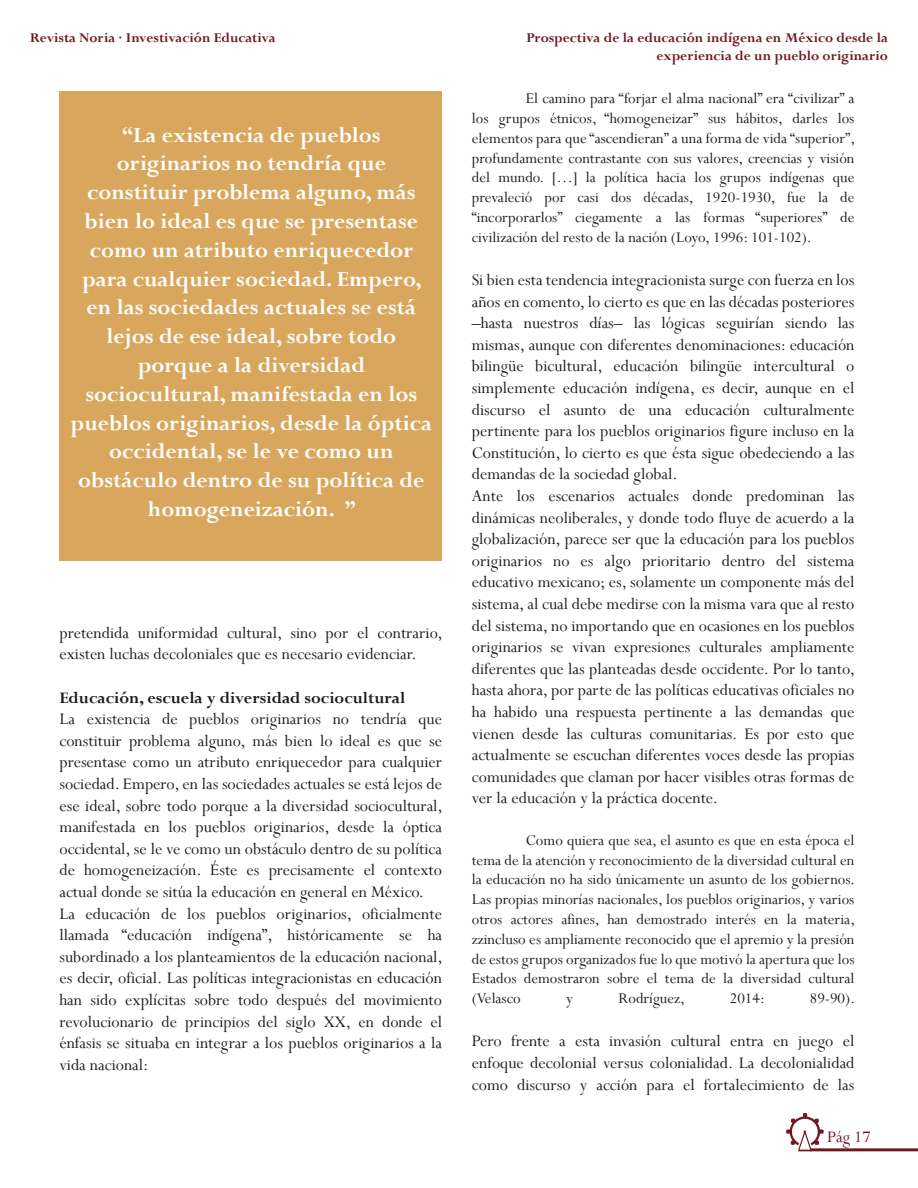
<style>
.page{position:relative;width:918px;height:1188px;background:#fff}
.page>*{position:absolute;margin:0;border:0;box-sizing:border-box;transform-origin:0 0}
.t1{font:700 24px/28.8px "Perpetua";color:#fff;text-align:center}
.t2{font:18px/21.6px "Perpetua";color:#1d1d1b}
.t3{font:700 18px "Perpetua";color:#1d1d1b}
.t4{font:18px "Perpetua";color:#701821}
.t5{font:16.5px/19.8px "Perpetua";color:#1d1d1b;text-align:justify}
.t6{font:700 15px/18px "Perpetua";color:#701821;text-align:right}
</style>
<div class="page">
<svg style="left:786px;top:1113px;width:38px;height:38px"></svg>
<hr style="left:810px;top:1148px;width:108px;height:3px;background:#701821">
<div style="left:59px;top:91px;width:383px;height:469px;background:#d8a75d"></div>
<p class="t6" style="left:30px;top:28px;width:247px">Revista Noria · Investivación Educativa</p>
<p class="t1" style="left:71px;top:120px;width:363px">“La existencia de pueblos originarios no tendría que constituir problema alguno, más bien lo ideal es que se presentase como un atributo enriquecedor para cualquier sociedad. Empero, en las sociedades actuales se está lejos de ese ideal, sobre todo porque a la diversidad sociocultural, manifestada en los pueblos originarios, desde la óptica occidental, se le ve como un obstáculo dentro de su política de homogeneización. ”</p>
<p class="t2" style="left:59px;top:621px;width:385px">pretendida uniformidad cultural, sino por el contrario, existen luchas decoloniales que es necesario evidenciar.</p>
<p class="t3" style="left:59px;top:686px;width:347px">Educación, escuela y diversidad sociocultural</p>
<p class="t2" style="left:59px;top:708px;width:385px">La existencia de pueblos originarios no tendría que constituir problema alguno, más bien lo ideal es que se presentase como un atributo enriquecedor para cualquier sociedad. Empero, en las sociedades actuales se está lejos de ese ideal, sobre todo porque a la diversidad sociocultural, manifestada en los pueblos originarios, desde la óptica occidental, se le ve como un obstáculo dentro de su política de homogeneización. Éste es precisamente el contexto actual donde se sitúa la educación en general en México.<br>La educación de los pueblos originarios, oficialmente llamada “educación indígena”, históricamente se ha subordinado a los planteamientos de la educación nacional, es decir, oficial. Las políticas integracionistas en educación han sido explícitas sobre todo después del movimiento revolucionario de principios del siglo XX, en donde el énfasis se situaba en integrar a los pueblos originarios a la vida nacional:</p>
<p class="t6" style="left:526px;top:28px;width:363px">Prospectiva de la educación indígena en México desde la experiencia de un pueblo originario</p>
<p class="t5" style="left:472px;top:88px;width:385px;text-indent:54px">El camino para “forjar el alma nacional” era “civilizar” a los grupos étnicos, “homogeneizar” sus hábitos, darles los elementos para que “ascendieran” a una forma de vida “superior”, profundamente contrastante con sus valores, creencias y visión del mundo. […] la política hacia los grupos indígenas que prevaleció por casi dos décadas, 1920-1930, fue la de “incorporarlos” ciegamente a las formas “superiores” de civilización del resto de la nación (Loyo, 1996: 101-102).</p>
<p class="t2" style="left:472px;top:269px;width:385px">Si bien esta tendencia integracionista surge con fuerza en los años en comento, lo cierto es que en las décadas posteriores –hasta nuestros días– las lógicas seguirían siendo las mismas, aunque con diferentes denominaciones: educación bilingüe bicultural, educación bilingüe intercultural o simplemente educación indígena, es decir, aunque en el discurso el asunto de una educación culturalmente pertinente para los pueblos originarios figure incluso en la Constitución, lo cierto es que ésta sigue obedeciendo a las demandas de la sociedad global.<br>Ante los escenarios actuales donde predominan las dinámicas neoliberales, y donde todo fluye de acuerdo a la globalización, parece ser que la educación para los pueblos originarios no es algo prioritario dentro del sistema educativo mexicano; es, solamente un componente más del sistema, al cual debe medirse con la misma vara que al resto del sistema, no importando que en ocasiones en los pueblos originarios se vivan expresiones culturales ampliamente diferentes que las planteadas desde occidente. Por lo tanto, hasta ahora, por parte de las políticas educativas oficiales no ha habido una respuesta pertinente a las demandas que vienen desde las culturas comunitarias. Es por esto que actualmente se escuchan diferentes voces desde las propias comunidades que claman por hacer visibles otras formas de ver la educación y la práctica docente.</p>
<p class="t5" style="left:472px;top:830px;width:385px;text-indent:54px">Como quiera que sea, el asunto es que en esta época el tema de la atención y reconocimiento de la diversidad cultural en la educación no ha sido únicamente un asunto de los gobiernos.<br>Las propias minorías nacionales, los pueblos originarios, y varios otros actores afines, han demostrado interés en la materia, zzincluso es ampliamente reconocido que el apremio y la presión de estos grupos organizados fue lo que motivó la apertura que los Estados demostraron sobre el tema de la diversidad cultural (Velasco</p>
<p class="t5" style="left:566px;top:988px;width:8px">y</p>
<p class="t5" style="left:619px;top:988px;width:68px">Rodríguez,</p>
<p class="t5" style="left:730px;top:988px;width:37px">2014:</p>
<p class="t5" style="left:810px;top:988px;width:47px">89-90).</p>
<p class="t2" style="left:472px;top:1030px;width:384px;text-align:justify">Pero frente a esta invasión cultural entra en juego el enfoque decolonial versus colonialidad. La decolonialidad como discurso y acción para el fortalecimiento de las</p>
<p class="t4" style="left:827px;top:1126px;width:45px">Pág 17</p>
</div>
